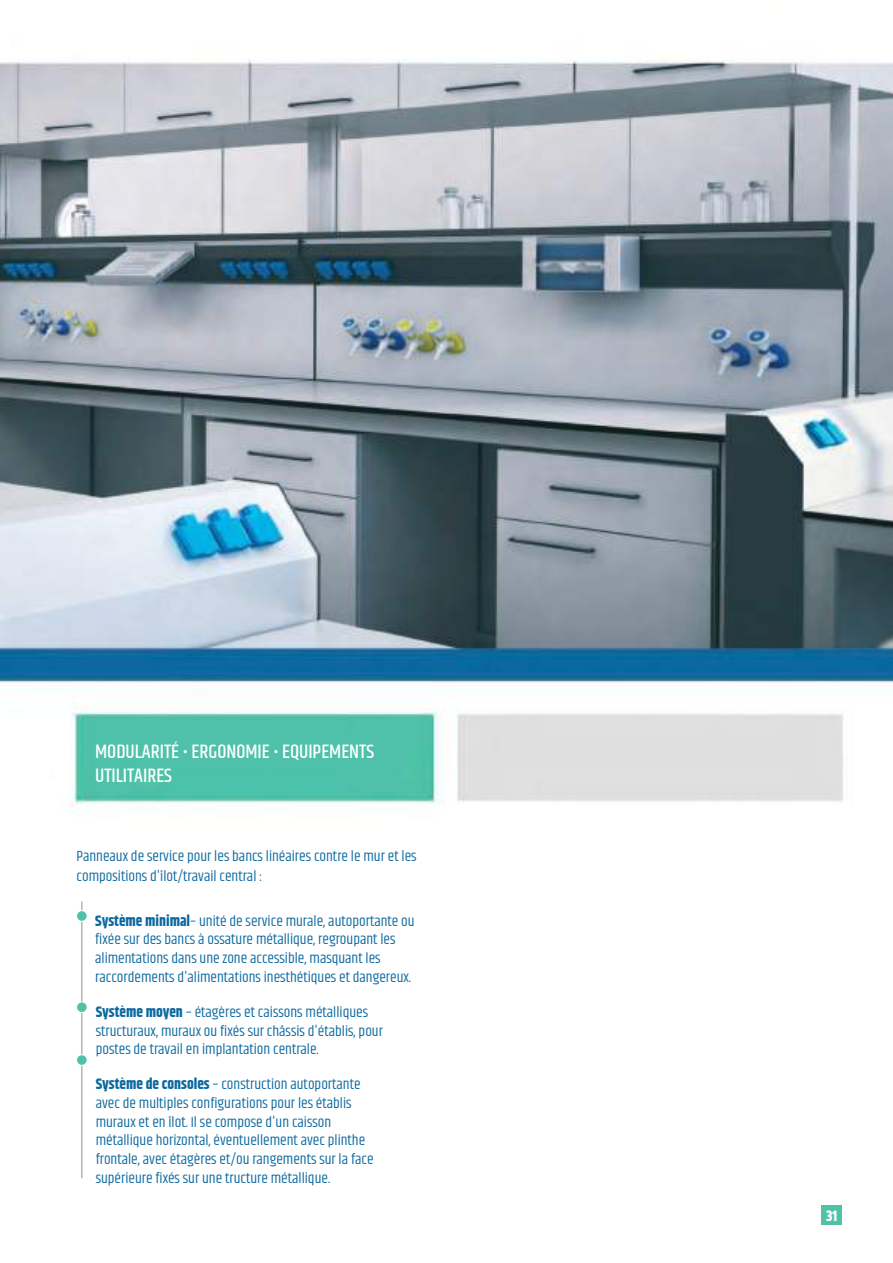
<style>
.page{position:relative;width:893px;height:1263px;background:#fff}
.page>*{position:absolute;margin:0;border:0;box-sizing:border-box;transform-origin:0 0}
.t1{font:500 19.5px/23.9px "Khand";color:#fff}
.t2{font:15px/18.8px "Khand";color:#0c69a0}
.t3{font:700 15px "Khand";color:#fff}
.s1{font-weight:700}
</style>
<div class="page">
<img style="left:0;top:59px;width:893px;height:1166px">
<div style="left:822px;top:1205px;width:20px;height:19px;background:#50c2a7"></div>
<hr style="left:81px;top:901px;width:1px;height:277px;background:#969698">
<div style="left:76px;top:910px;width:12px;height:12px;background:#50c2a7;border:1px solid #fff;border-radius:50%"></div>
<div style="left:76px;top:1001px;width:12px;height:12px;background:#50c2a7;border:1px solid #fff;border-radius:50%"></div>
<div style="left:76px;top:1054px;width:12px;height:12px;background:#50c2a7;border:1px solid #fff;border-radius:50%"></div>
<h1 class="t1" style="left:95px;top:741px;width:281px">MODULARITÉ • ERGONOMIE • EQUIPEMENTS<br>UTILITAIRES</h1>
<p class="t2" style="left:77px;top:847px;width:342px;line-height:20px">Panneaux de service pour les bancs linéaires contre le mur et les compositions d'îlot/travail central :</p>
<p class="t2" style="left:95px;top:912px;width:321px"><span class="s1">Système minimal</span>– unité de service murale, autoportante ou fixée sur des bancs à ossature métallique, regroupant les alimentations dans une zone accessible, masquant les raccordements d'alimentations inesthétiques et dangereux.</p>
<p class="t2" style="left:96px;top:1003px;width:289px"><span class="s1">Système moyen</span> – étagères et caissons métalliques structuraux, muraux ou fixés sur châssis d'établis, pour postes de travail en implantation centrale.</p>
<p class="t2" style="left:96px;top:1075px;width:279px"><span class="s1">Système de consoles</span> – construction autoportante avec de multiples configurations pour les établis muraux et en îlot. Il se compose d'un caisson métallique horizontal, éventuellement avec plinthe frontale, avec étagères et/ou rangements sur la face supérieure fixés sur une tructure métallique.</p>
<p class="t3" style="left:826px;top:1205px;width:13px">31</p>
</div>
